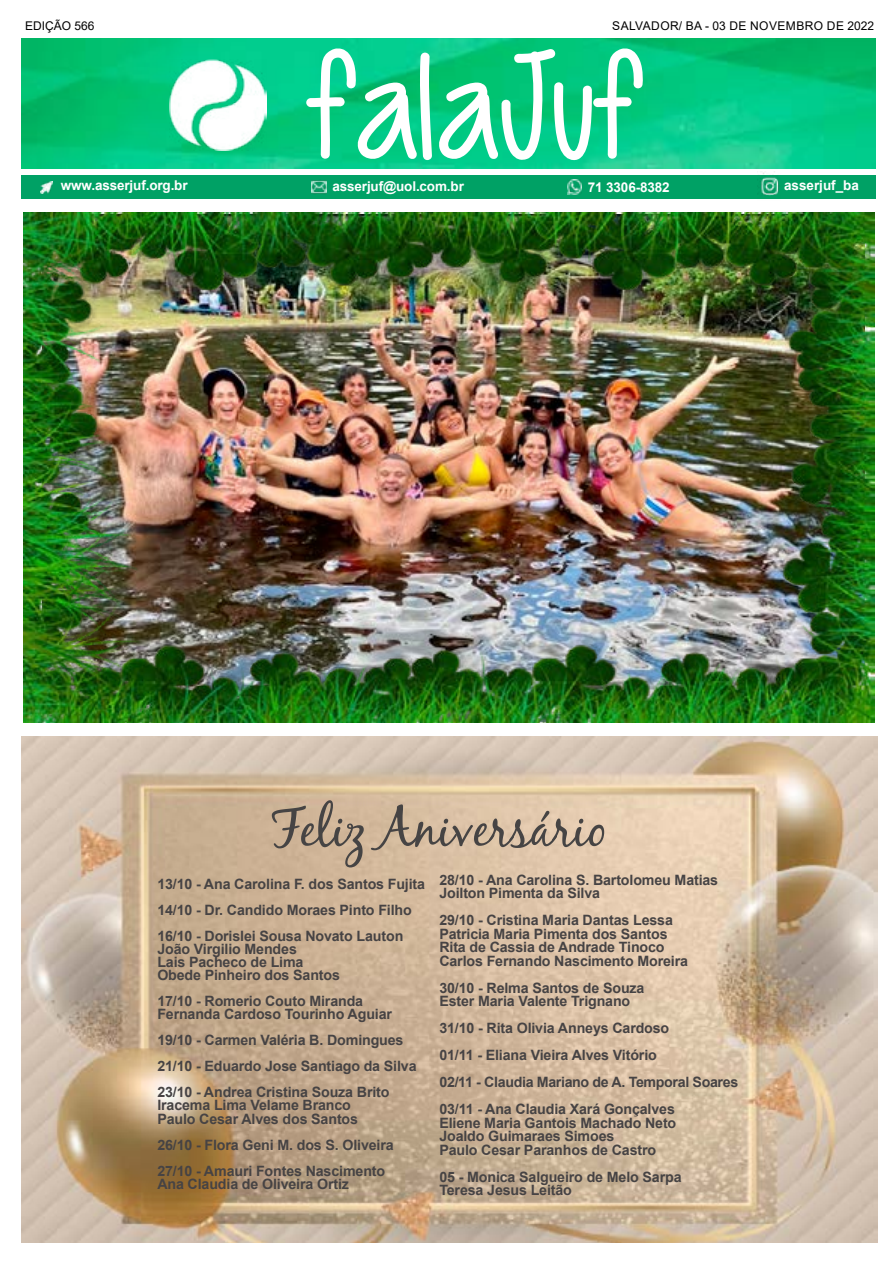
<style>
.page{position:relative;width:893px;height:1263px;background:#fff}
.page>*{position:absolute;margin:0;border:0;box-sizing:border-box;transform-origin:0 0}
.t1{font:150px "Cutie Patootie";letter-spacing:-.01em;color:#fff}
.t2{font:54px "Black Jack";letter-spacing:-.01em;color:#464444}
.t3{font:700 14.25px/13.5px "Arial";letter-spacing:-.01em;color:#464344}
.t4{font:700 13.5px "Arial";letter-spacing:-.01em;color:#fff}
.t5{font:12px "Arial";letter-spacing:.035em;color:#000}
.t6{font:12px "Arial";color:#000}
</style>
<div class="page">
<div style="left:21px;top:175px;width:854px;height:24px;background:#00a165"></div>
<img style="left:21px;top:736px;width:857px;height:506px">
<img style="left:21px;top:39px;width:855px;height:129px">
<img style="left:169px;top:60px;width:97px;height:91px">
<img style="left:760px;top:173px;width:19px;height:23px">
<svg style="left:40px;top:181px;width:13px;height:12px"></svg>
<img style="left:567px;top:180px;width:15px;height:14px">
<img style="left:312px;top:180px;width:14px;height:14px">
<img style="left:24px;top:213px;width:850px;height:510px">
<p class="t6" style="left:25px;top:18px;width:71px">EDIÇÃO 566</p>
<p class="t5" style="left:612px;top:17px;width:264px">SALVADOR/ BA - 03 DE NOVEMBRO DE 2022</p>
<h1 class="t1" style="left:303px;top:26px;width:338px">falaJuf</h1>
<p class="t4" style="left:61px;top:176px;width:128px">www.asserjuf.org.br</p>
<p class="t4" style="left:332px;top:176px;width:133px">asserjuf@uol.com.br</p>
<p class="t4" style="left:588px;top:177px;width:83px">71 3306-8382</p>
<p class="t4" style="left:784px;top:176px;width:77px">asserjuf_ba</p>
<h2 class="t2" style="left:270px;top:795px;width:339px">Feliz Aniversário</h2>
<p class="t3" style="left:157px;top:871px;width:269px;line-height:26.1px">13/10 - Ana Carolina F. dos Santos Fujita<br>14/10 - Dr. Candido Moraes Pinto Filho<br>16/10 - Dorislei Sousa Novato Lauton</p>
<p class="t3" style="left:157px;top:942px;width:184px;line-height:13px">João Virgilio Mendes<br>Lais Pacheco de Lima<br>Obede Pinheiro dos Santos</p>
<p class="t3" style="left:157px;top:995px;width:236px;line-height:13px">17/10 - Romerio Couto Miranda<br>Fernanda Cardoso Tourinho Aguiar</p>
<p class="t3" style="left:157px;top:1027px;width:261px;line-height:26.1px">19/10 - Carmen Valéria B. Domingues<br>21/10 - Eduardo Jose Santiago da Silva<br>23/10 - Andrea Cristina Souza Brito</p>
<p class="t3" style="left:157px;top:1099px;width:202px;line-height:13px">Iracema Lima Velame Branco<br>Paulo Cesar Alves dos Santos</p>
<p class="t3" style="left:157px;top:1132px;width:238px;line-height:26.1px">26/10 - Flora Geni M. dos S. Oliveira<br>27/10 - Amauri Fontes Nascimento</p>
<p class="t3" style="left:157px;top:1177px;width:193px">Ana Claudia de Oliveira Ortiz</p>
<p class="t3" style="left:439px;top:873px;width:280px">28/10 - Ana Carolina S. Bartolomeu Matias<br>Joilton Pimenta da Silva</p>
<p class="t3" style="left:439px;top:913px;width:250px">29/10 - Cristina Maria Dantas Lessa Patricia Maria Pimenta dos Santos Rita de Cassia de Andrade Tinoco Carlos Fernando Nascimento Moreira</p>
<p class="t3" style="left:439px;top:981px;width:207px">30/10 - Relma Santos de Souza<br>Ester Maria Valente Trignano</p>
<p class="t3" style="left:439px;top:1015px;width:300px;line-height:27px">31/10 - Rita Olivia Anneys Cardoso<br>01/11 - Eliana Vieira Alves Vitório<br>02/11 - Claudia Mariano de A. Temporal Soares 03/11 - Ana Claudia Xará Gonçalves</p>
<p class="t3" style="left:439px;top:1116px;width:238px">Eliene Maria Gantois Machado Neto<br>Joaldo Guimaraes Simoes<br>Paulo Cesar Paranhos de Castro</p>
<p class="t3" style="left:439px;top:1170px;width:244px">05 - Monica Salgueiro de Melo Sarpa<br>Teresa Jesus Leitão</p>
</div>
